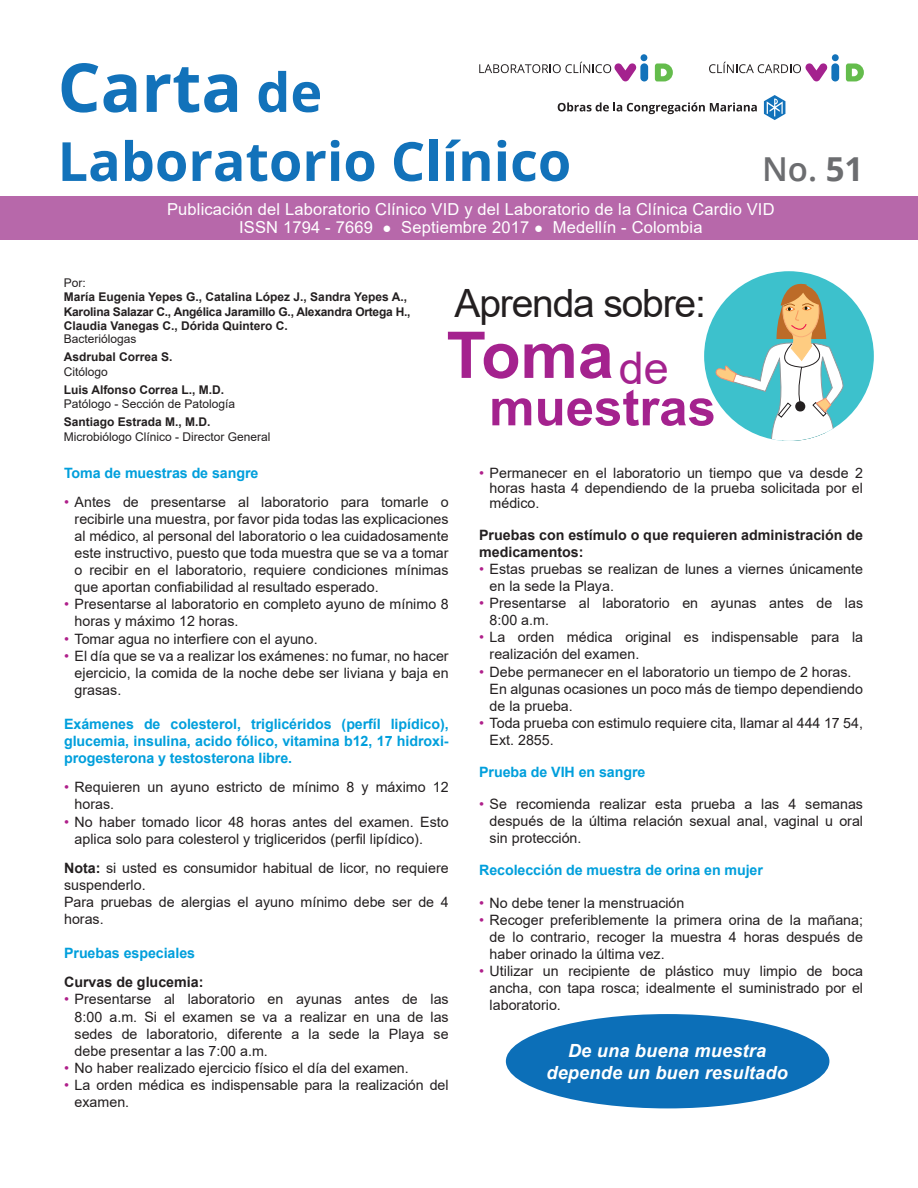
<style>
.page{position:relative;width:918px;height:1188px;background:#fff}
.page>*{position:absolute;margin:0;border:0;box-sizing:border-box;transform-origin:0 0}
.t1{font:700 67.5px "Open Sans";color:#1272ba}
.t2{font:700 64.5px "Arial";color:#a4228e}
.t3{font:700 54px "Open Sans";color:#1272ba}
.t4{font:700 51px "Arial";color:#a4228e}
.t5{font:45px "Arial";color:#a4228e}
.t6{font:39px "Arial";letter-spacing:-.03em;color:#231f20}
.t7{font:600 33px "Open Sans";color:#6c6d70}
.t8{font:italic 700 18.15px/21.8px "Arial";letter-spacing:.01em;color:#fff;text-align:center}
.t9{font:16.5px/18px "Arial";letter-spacing:.01em;color:#fff;text-align:center}
.t10{font:14.25px/17.1px "Arial";color:#231f20}
.t11{font:700 14.25px/17.1px "Arial";letter-spacing:-.005em;color:#019fdc;text-align:justify}
.t12{font:700 14.25px/17.1px "Arial";color:#231f20}
.t13{font:700 12px/14.4px "Arial";color:#231f20}
.t14{font:12px "Arial";color:#231f20}
.s1{font-size:54px}
.s2{font-weight:700}
.s3{font-size:15px}
.s4{color:#af1f8a}
</style>
<div class="page">
<div style="left:0;top:196px;width:918px;height:43px;background:#b768aa"></div>
<div style="left:831px;top:63px;width:8px;height:18px;background:#1272ba;border-radius:4px"></div>
<div style="left:832px;top:54px;width:7px;height:7px;background:#1272ba;border-radius:50%"></div>
<svg style="left:846px;top:63px;width:18px;height:18px"></svg>
<svg style="left:709px;top:62px;width:119px;height:19px"></svg>
<div style="left:640px;top:63px;width:8px;height:18px;background:#1272ba;border-radius:4px"></div>
<svg style="left:479px;top:62px;width:158px;height:19px"></svg>
<svg style="left:655px;top:63px;width:18px;height:18px"></svg>
<svg style="left:558px;top:102px;width:199px;height:12px"></svg>
<svg style="left:764px;top:95px;width:21px;height:25px"></svg>
<div style="left:641px;top:54px;width:6px;height:7px;background:#1272ba;border-radius:50%"></div>
<div style="left:506px;top:1014px;width:323px;height:94px;background:#0c6fb8;border-radius:50%"></div>
<div style="left:704px;top:271px;width:170px;height:170px;background:#3dc1cc;border-radius:50%"></div>
<svg style="left:713px;top:279px;width:132px;height:162px"></svg>
<h1 class="t1" style="left:58px;top:40px;width:266px">Carta <span class="s1">de</span></h1>
<h3 class="t3" style="left:58px;top:123px;width:515px">Laboratorio Clínico</h3>
<h3 class="t7" style="left:762px;top:146px;width:103px">No. <span class="s2">51</span></h3>
<p class="t9" style="left:167px;top:200px;width:609px">Publicación del Laboratorio Clínico VID y del Laboratorio de la Clínica Cardio VID<br>ISSN 1794 - 7669 <span class="s3">●</span> Septiembre 2017 <span class="s3">●</span> Medellín - Colombia</p>
<p class="t14" style="left:64px;top:274px;width:24px">Por:</p>
<p class="t13" style="left:64px;top:290px;width:348px">María Eugenia Yepes G., Catalina López J., Sandra Yepes A.,<br>Karolina Salazar C., Angélica Jaramillo G., Alexandra Ortega H.,<br>Claudia Vanegas C., Dórida Quintero C.</p>
<p class="t14" style="left:64px;top:331px;width:74px">Bacteriólogas</p>
<p class="t13" style="left:64px;top:350px;width:110px">Asdrubal Correa S.</p>
<p class="t14" style="left:64px;top:363px;width:46px">Citólogo</p>
<p class="t13" style="left:64px;top:383px;width:162px">Luis Alfonso Correa L., M.D.</p>
<p class="t14" style="left:64px;top:396px;width:173px">Patólogo - Sección de Patología</p>
<p class="t13" style="left:64px;top:415px;width:148px">Santiago Estrada M., M.D.</p>
<p class="t14" style="left:64px;top:428px;width:208px">Microbiólogo Clínico - Director General</p>
<p class="t11" style="left:64px;top:464px;width:196px">Toma de muestras de sangre</p>
<p class="t10" style="left:75px;top:493px;width:376px;text-align:justify;text-indent:-10px"><span class="s4">•</span> Antes de presentarse al laboratorio para tomarle o recibirle una muestra, por favor pida todas las explicaciones al médico, al personal del laboratorio o lea cuidadosamente este instructivo, puesto que toda muestra que se va a tomar o recibir en el laboratorio, requiere condiciones mínimas que aportan confiabilidad al resultado esperado.</p>
<p class="t10" style="left:75px;top:596px;width:376px;text-indent:-10px"><span class="s4">•</span> Presentarse al laboratorio en completo ayuno de mínimo 8 horas y máximo 12 horas.</p>
<p class="t10" style="left:64px;top:630px;width:255px"><span class="s4">•</span> Tomar agua no interfiere con el ayuno.</p>
<p class="t10" style="left:75px;top:647px;width:376px;text-align:justify;text-indent:-10px"><span class="s4">•</span> El día que se va a realizar los exámenes: no fumar, no hacer ejercicio, la comida de la noche debe ser liviana y baja en grasas.</p>
<p class="t11" style="left:64px;top:716px;width:386px">Exámenes de colesterol, triglicéridos (perfíl lipídico), glucemia, insulina, acido fólico, vitamina b12, 17 hidroxi&shy;progesterona y testosterona libre.</p>
<p class="t10" style="left:75px;top:779px;width:376px;text-indent:-10px"><span class="s4">•</span> Requieren un ayuno estricto de mínimo 8 y máximo 12 horas.</p>
<p class="t10" style="left:75px;top:813px;width:376px;text-indent:-11px"><span class="s4">•</span> No haber tomado licor 48 horas antes del examen. Esto aplica solo para colesterol y trigliceridos (perfil lipídico).</p>
<p class="t10" style="left:64px;top:859px;width:386px"><span class="s2">Nota:</span> si usted es consumidor habitual de licor, no requiere suspenderlo.<br>Para pruebas de alergias el ayuno mínimo debe ser de 4 horas.</p>
<p class="t11" style="left:64px;top:945px;width:133px">Pruebas especiales</p>
<p class="t12" style="left:64px;top:974px;width:141px">Curvas de glucemia:</p>
<p class="t10" style="left:75px;top:991px;width:376px;text-align:justify;text-indent:-10px"><span class="s4">•</span> Presentarse al laboratorio en ayunas antes de las 8:00 a.m. Si el examen se va a realizar en una de las sedes de laboratorio, diferente a la sede la Playa se debe presentar a las 7:00 a.m.</p>
<p class="t10" style="left:64px;top:1059px;width:346px"><span class="s4">•</span> No haber realizado ejercicio físico el día del examen.</p>
<p class="t10" style="left:75px;top:1076px;width:376px;text-indent:-10px"><span class="s4">•</span> La orden médica es indispensable para la realización del examen.</p>
<h3 class="t6" style="left:455px;top:276px;width:253px">Aprenda sobre:</h3>
<h2 class="t2" style="left:447px;top:310px;width:169px">Toma</h2>
<h3 class="t5" style="left:619px;top:337px;width:52px">de</h3>
<h3 class="t4" style="left:489px;top:371px;width:228px">muestras</h3>
<p class="t10" style="left:490px;top:465px;width:375px;line-height:15px;text-align:justify;text-indent:-11px"><span class="s4">•</span> Permanecer en el laboratorio un tiempo que va desde 2 horas hasta 4 dependiendo de la prueba solicitada por el médico.</p>
<p class="t12" style="left:479px;top:526px;width:386px">Pruebas con estímulo o que requieren administración de medicamentos:</p>
<p class="t10" style="left:490px;top:560px;width:375px;text-indent:-11px"><span class="s4">•</span> Estas pruebas se realizan de lunes a viernes únicamente en la sede la Playa.</p>
<p class="t10" style="left:490px;top:595px;width:375px;text-indent:-11px"><span class="s4">•</span> Presentarse al laboratorio en ayunas antes de las<br>8:00 a.m.</p>
<p class="t10" style="left:490px;top:629px;width:375px;text-indent:-11px"><span class="s4">•</span> La orden médica original es indispensable para la realización del examen.</p>
<p class="t10" style="left:490px;top:663px;width:375px;text-indent:-11px"><span class="s4">•</span> Debe permanecer en el laboratorio un tiempo de 2 horas.<br>En algunas ocasiones un poco más de tiempo dependiendo de la prueba.</p>
<p class="t10" style="left:490px;top:714px;width:375px;text-indent:-11px"><span class="s4">•</span> Toda prueba con estimulo requiere cita, llamar al 444 17 54,<br>Ext. 2855.</p>
<p class="t11" style="left:479px;top:764px;width:168px">Prueba de VIH en sangre</p>
<p class="t10" style="left:490px;top:796px;width:375px;text-align:justify;text-indent:-11px"><span class="s4">•</span> Se recomienda realizar esta prueba a las 4 semanas después de la última relación sexual anal, vaginal u oral sin protección.</p>
<p class="t11" style="left:479px;top:862px;width:285px">Recolección de muestra de orina en mujer</p>
<p class="t10" style="left:479px;top:894px;width:207px"><span class="s4">•</span> No debe tener la menstruación</p>
<p class="t10" style="left:490px;top:911px;width:375px;text-align:justify;text-indent:-11px"><span class="s4">•</span> Recoger preferiblemente la primera orina de la mañana; de lo contrario, recoger la muestra 4 horas después de haber orinado la última vez.</p>
<p class="t10" style="left:490px;top:962px;width:375px;text-align:justify;text-indent:-10px"><span class="s4">•</span> Utilizar un recipiente de plástico muy limpio de boca ancha, con tapa rosca; idealmente el suministrado por el laboratorio.</p>
<p class="t8" style="left:546px;top:1040px;width:243px">De una buena muestra depende un buen resultado</p>
</div>
